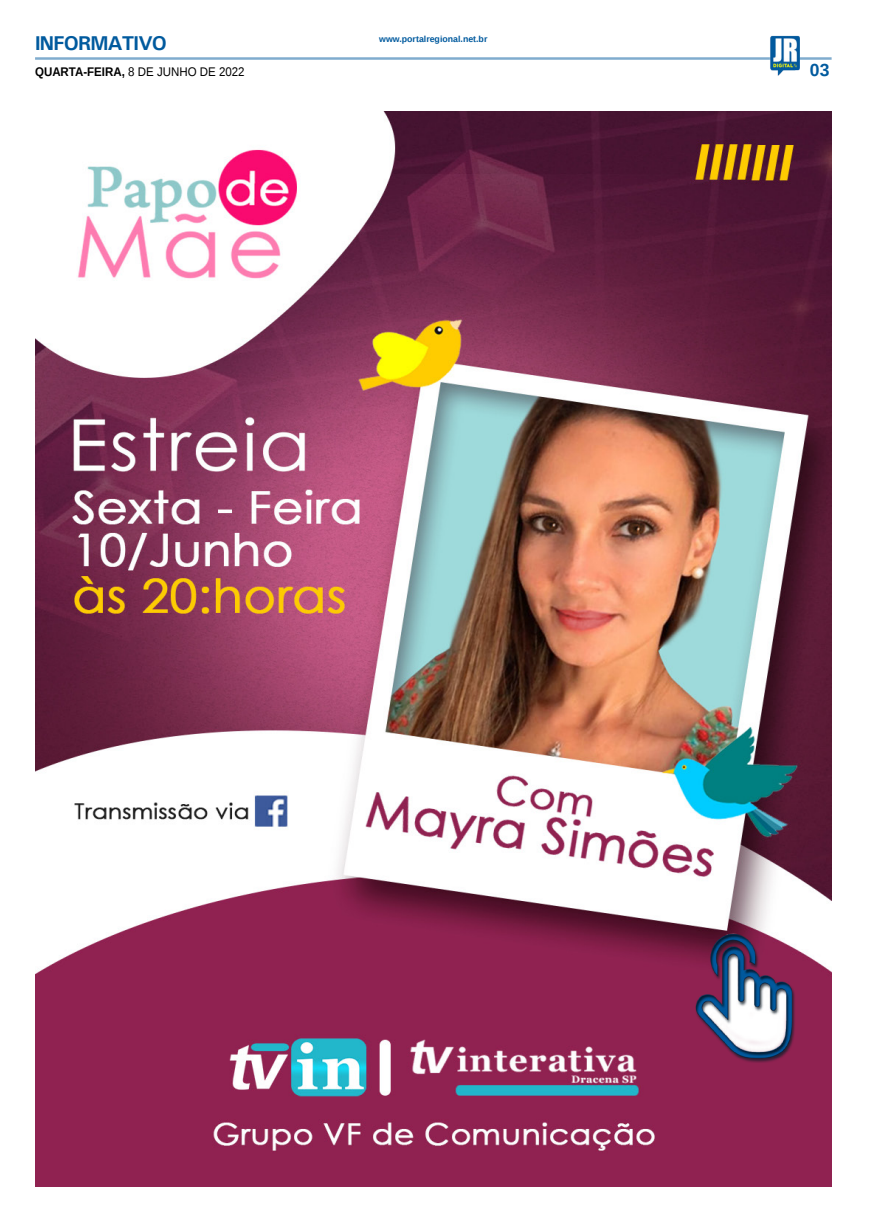
<style>
.page{position:relative;width:869px;height:1223px;background:#fff}
.page>*{position:absolute;margin:0;border:0;box-sizing:border-box;transform-origin:0 0}
.TITULO_PG{font:700 20px "Univers";letter-spacing:-.04em;color:#005a9e}
.TÍTULO{font:700 17.5px "Liberation Sans";color:#005a9e}
.DATA_PG{font:12.5px "Liberation Sans";color:#000;scale:.92 1}
.DATA_PG-2{font:700 8.75px "Liberation Sans";color:#005a9e}
.s1{font-weight:700}
</style>
<div class="page">
<hr style="left:35px;top:57px;width:796px;height:3px;background:#005a9e">
<img style="left:769px;top:36px;width:30px;height:40px">
<img style="left:35px;top:111px;width:796px;height:1075px">
<img style="left:630px;top:922px;width:202px;height:146px">
<p class="TITULO_PG" style="left:35px;top:31px;width:133px">INFORMATIVO</p>
<p class="DATA_PG" style="left:35px;top:65px;width:229px"><span class="s1">QUARTA-FEIRA,</span> 8 DE JUNHO DE 2022</p>
<p class="DATA_PG-2" style="left:379px;top:33px;width:110px">www.portalregional.net.br</p>
<p class="TÍTULO" style="left:809px;top:58px;width:21px">03</p>
</div>
